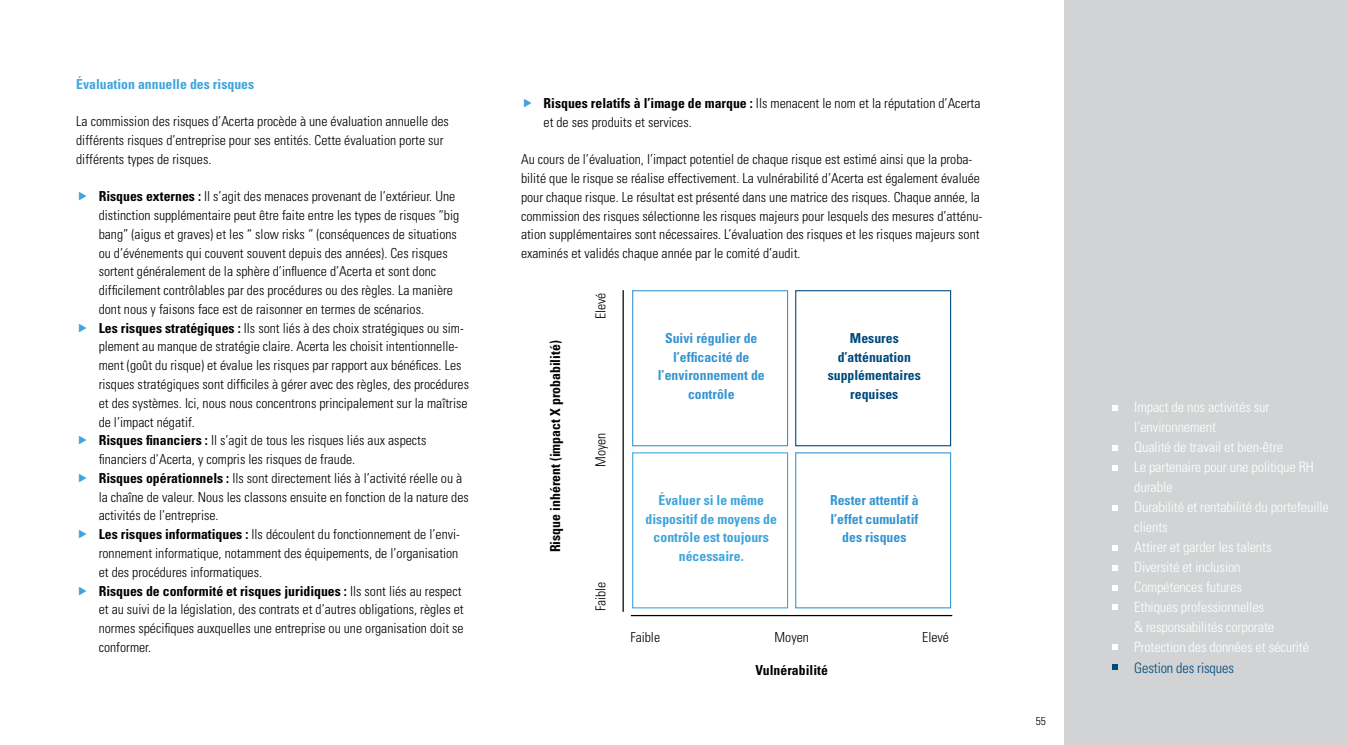
<style>
.page{position:relative;width:1347px;height:745px;background:#fff}
.page>*{position:absolute;margin:0;border:0;box-sizing:border-box;transform-origin:0 0}
.t1{font:300 condensed 14.38px/20px "Univers LT Std";letter-spacing:-.01em;color:#fff}
.t2{font:300 condensed 14.38px "Univers LT Std";letter-spacing:-.01em;color:#00497c}
.t3{font:300 condensed 13.75px/18.8px "Univers LT Std";color:#000}
.t4{font:700 condensed 13.75px/18.8px "Univers LT Std";color:#3794d1;text-align:center}
.t5{font:700 condensed 13.75px/18.8px "Univers LT Std";color:#3ea4dc;text-align:center}
.t6{font:700 condensed 13.75px "Univers LT Std";color:#000}
.t7{font:700 condensed 13.75px/18.8px "Univers LT Std";color:#00497c;text-align:center}
.t8{font:300 condensed 11.25px "Univers LT Std";color:#000}
.s1{font-weight:700}
</style>
<div class="page">
<div style="left:1064px;top:0;width:282px;height:744px;background:#d1d3d4"></div>
<div style="left:632px;top:290px;width:156px;height:156px;border:1px solid #3794d1"></div>
<div style="left:795px;top:290px;width:156px;height:156px;border:1px solid #00497c"></div>
<div style="left:632px;top:452px;width:156px;height:156px;border:1px solid #3ea4dc"></div>
<div style="left:795px;top:452px;width:156px;height:156px;border:1px solid #3794d1"></div>
<hr style="left:631px;top:614px;width:321px;height:1px;background:#000">
<hr style="left:622px;top:290px;width:2px;height:321px;background:#000">
<svg style="left:1112px;top:405px;width:5px;height:6px"></svg>
<svg style="left:1112px;top:445px;width:5px;height:5px"></svg>
<svg style="left:1112px;top:465px;width:5px;height:5px"></svg>
<svg style="left:1112px;top:505px;width:5px;height:5px"></svg>
<svg style="left:1112px;top:545px;width:5px;height:5px"></svg>
<svg style="left:1112px;top:565px;width:5px;height:5px"></svg>
<svg style="left:1112px;top:585px;width:5px;height:4px"></svg>
<svg style="left:1112px;top:604px;width:5px;height:5px"></svg>
<svg style="left:1112px;top:644px;width:5px;height:5px"></svg>
<svg style="left:1112px;top:664px;width:5px;height:5px"></svg>
<p class="t5" style="left:76px;top:74px;width:179px">Évaluation annuelle des risques</p>
<p class="t3" style="left:76px;top:112px;width:374px">La commission des risques d’Acerta procède à une évaluation annuelle des différents risques d’entreprise pour ses entités. Cette évaluation porte sur différents types de risques.</p>
<p class="t3" style="left:99px;top:187px;width:372px"><span class="s1">Risques externes :</span> Il s’agit des menaces provenant de l’extérieur. Une distinction supplémentaire peut être faite entre les types de risques “big bang” (aigus et graves) et les “ slow risks “ (conséquences de situations ou d’événements qui couvent souvent depuis des années). Ces risques sortent généralement de la sphère d’influence d’Acerta et sont donc difficilement contrôlables par des procédures ou des règles. La manière dont nous y faisons face est de raisonner en termes de scénarios.<br><span class="s1">Les risques stratégiques :</span> Ils sont liés à des choix stratégiques ou sim&shy;plement au manque de stratégie claire. Acerta les choisit intentionnelle&shy;ment (goût du risque) et évalue les risques par rapport aux bénéfices. Les risques stratégiques sont difficiles à gérer avec des règles, des procédures et des systèmes. Ici, nous nous concentrons principalement sur la maîtrise de l’impact négatif.<br><span class="s1">Risques financiers :</span> Il s’agit de tous les risques liés aux aspects financiers d’Acerta, y compris les risques de fraude.<br><span class="s1">Risques opérationnels :</span> Ils sont directement liés à l’activité réelle ou à la chaîne de valeur. Nous les classons ensuite en fonction de la nature des activités de l’entreprise.<br><span class="s1">Les risques informatiques :</span> Ils découlent du fonctionnement de l’envi&shy;ronnement informatique, notamment des équipements, de l’organisation et des procédures informatiques.<br><span class="s1">Risques de conformité et risques juridiques :</span> Ils sont liés au respect et au suivi de la législation, des contrats et d’autres obligations, règles et normes spécifiques auxquelles une entreprise ou une organisation doit se conformer.</p>
<p class="t3" style="left:543px;top:94px;width:438px"><span class="s1">Risques relatifs à l’image de marque :</span> Ils menacent le nom et la réputation d’Acerta et de ses produits et services.</p>
<p class="t3" style="left:521px;top:150px;width:463px">Au cours de l’évaluation, l’impact potentiel de chaque risque est estimé ainsi que la proba&shy;bilité que le risque se réalise effectivement. La vulnérabilité d’Acerta est également évaluée pour chaque risque. Le résultat est présenté dans une matrice des risques. Chaque année, la commission des risques sélectionne les risques majeurs pour lesquels des mesures d’atténu&shy;ation supplémentaires sont nécessaires. L’évaluation des risques et les risques majeurs sont examinés et validés chaque année par le comité d’audit.</p>
<p class="t6" style="left:547px;top:552px;width:213px;rotate:-90deg">Risque inhérent (impact X probabilité)</p>
<p class="t3" style="left:591px;top:319px;width:28px;rotate:-90deg">Elevé</p>
<p class="t3" style="left:591px;top:467px;width:36px;rotate:-90deg">Moyen</p>
<p class="t3" style="left:591px;top:611px;width:31px;rotate:-90deg">Faible</p>
<p class="t4" style="left:658px;top:328px;width:108px">Suivi régulier de l’efficacité de l’environnement de contrôle</p>
<p class="t7" style="left:827px;top:328px;width:95px">Mesures d’atténuation supplémentaires requises</p>
<p class="t5" style="left:645px;top:490px;width:133px">Évaluer si le même dispositif de moyens de contrôle est toujours nécessaire.</p>
<p class="t4" style="left:830px;top:490px;width:90px">Rester attentif à l’effet cumulatif des risques</p>
<p class="t3" style="left:630px;top:627px;width:31px">Faible</p>
<p class="t3" style="left:774px;top:627px;width:36px">Moyen</p>
<p class="t3" style="left:922px;top:627px;width:28px">Elevé</p>
<p class="t6" style="left:755px;top:661px;width:74px">Vulnérabilité</p>
<p class="t8" style="left:1035px;top:713px;width:11px">55</p>
<p class="t1" style="left:1134px;top:397px;width:196px">Impact de nos activités sur l’environnement<br>Qualité de travail et bien-être<br>Le partenaire pour une politique RH durable<br>Durabilité et rentabilité du portefeuille clients<br>Attirer et garder les talents<br>Diversité et inclusion<br>Compétences futures<br>Ethiques professionnelles<br>&amp; responsabilités corporate<br>Protection des données et sécurité</p>
<p class="t2" style="left:1134px;top:658px;width:101px">Gestion des risques</p>
</div>
